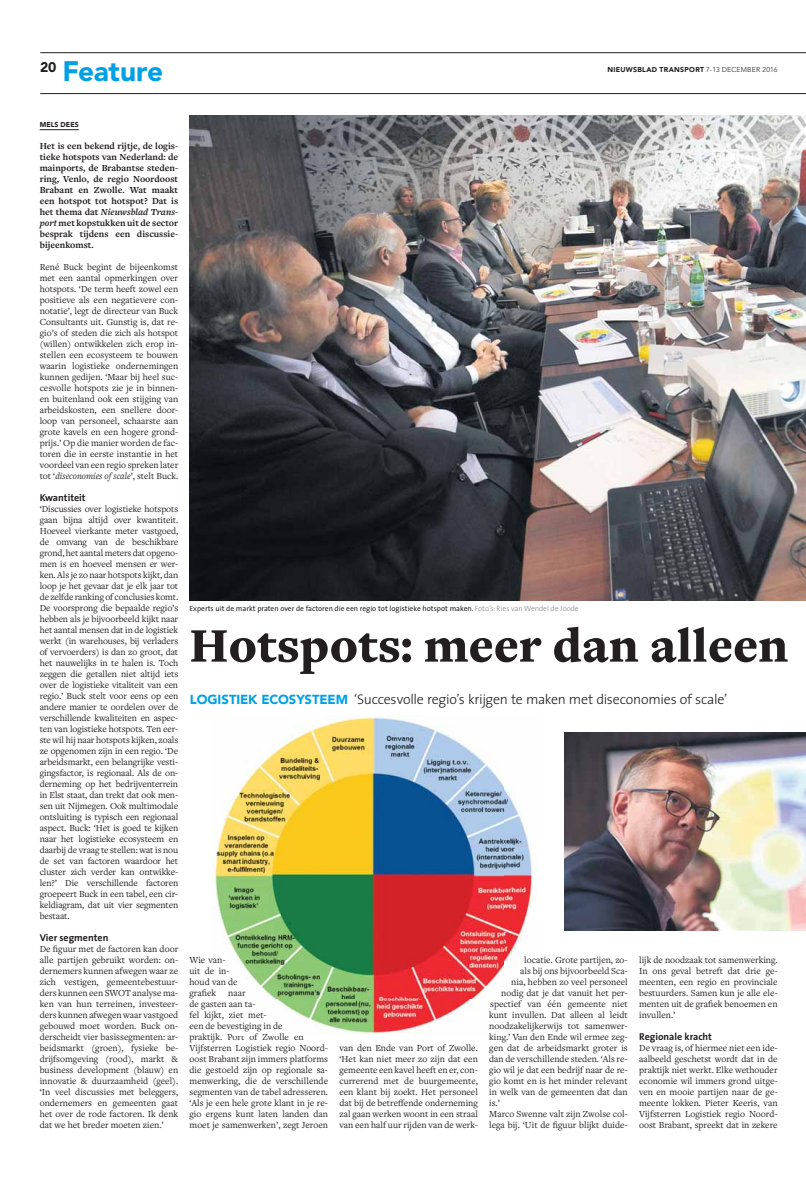
<style>
.page{position:relative;width:806px;height:1180px;background:#fff}
.page>*{position:absolute;margin:0;border:0;box-sizing:border-box;transform-origin:0 0}
.t1{font:900 50px "Freight Text Pro";color:#231f20}
.t2{font:900 28px "Avenir LT Std";letter-spacing:-.01em;color:#00a0e4}
.t3{font:300 14px "The Sans";letter-spacing:-.015em;color:#231f20}
.t4{font:700 10px "The Sans";color:#231f20}
.t5{font:9.6px/11px "Freight Text Pro";color:#231f20;text-align:justify}
.t6{font:700 9.6px/11px "Freight Text Pro";color:#231f20;text-align:justify}
.t7{font:7.5px "The Sans";color:#231f20}
.t8{font:900 7px "Avenir LT Std";letter-spacing:.04em;color:#231f20}
.t9{font:900 7px "Avenir LT Std";color:#231f20}
.s1{font-weight:300}
.s2{font-style:italic}
.s3{font-weight:300;color:#808285}
.s4{font-family:"Avenir LT Std";font-weight:900;font-size:13px;color:#00a0e4}
</style>
<div class="page">
<hr style="left:40px;top:93px;width:765px;height:1px;background:#231f20">
<hr style="left:40px;top:52px;width:765px;height:1px;background:#231f20">
<hr style="left:40px;top:129px;width:39px;height:1px;background:#231f20">
<img style="left:189px;top:116px;width:616px;height:484px">
<img style="left:564px;top:732px;width:241px;height:198px">
<img style="left:214px;top:715px;width:320px;height:319px">
<svg style="left:214px;top:956px;width:11px;height:7px"></svg>
<img style="left:214px;top:967px;width:15px;height:7px">
<img style="left:214px;top:978px;width:23px;height:7px">
<img style="left:214px;top:989px;width:31px;height:9px">
<img style="left:214px;top:1000px;width:41px;height:9px">
<img style="left:214px;top:1011px;width:52px;height:9px">
<img style="left:214px;top:1022px;width:68px;height:9px">
<img style="left:214px;top:1033px;width:89px;height:1px">
<svg style="left:524px;top:956px;width:10px;height:9px"></svg>
<img style="left:520px;top:967px;width:14px;height:9px">
<img style="left:511px;top:978px;width:23px;height:9px">
<img style="left:501px;top:989px;width:33px;height:9px">
<img style="left:490px;top:1000px;width:44px;height:9px">
<img style="left:489px;top:1011px;width:45px;height:7px">
<img style="left:489px;top:1022px;width:45px;height:9px">
<img style="left:489px;top:1033px;width:45px;height:1px">
<h2 class="t2" style="left:40px;top:57px;width:124px"><sup>20</sup> Feature</h2>
<p class="t8" style="left:607px;top:66px;width:171px">NIEUWSBLAD TRANSPORT <span class="s1">7-13 DECEMBER 2016</span></p>
<p class="t9" style="left:40px;top:121px;width:41px">MELS DEES</p>
<p class="t6" style="left:40px;top:141px;width:140px">Het is een bekend rijtje, de logis&shy;tieke hotspots van Nederland: de mainports, de Brabantse steden&shy;ring, Venlo, de regio Noordoost Brabant en Zwolle. Wat maakt een hotspot tot hotspot? Dat is het thema dat <span class="s2">Nieuwsblad Trans&shy;port</span> met kopstukken uit de sector besprak tijdens een discussie&shy;bijeenkomst.</p>
<p class="t5" style="left:40px;top:262px;width:140px">René Buck begint de bijeenkomst met een aantal opmerkingen over hotspots. ‘De term heeft zowel een positieve als een negatievere con&shy;notatie’, legt de directeur van Buck Consultants uit. Gunstig is, dat re&shy;gio’s of steden die zich als hotspot (willen) ontwikkelen zich erop in&shy;stellen een ecosysteem te bouwen waarin logistieke ondernemingen kunnen gedijen. ‘Maar bij heel suc&shy;cesvolle hotspots zie je in binnen&shy;en buitenland ook een stijging van arbeidskosten, een snellere door&shy;loop van personeel, schaarste aan grote kavels en een hogere grond&shy;prijs.’ Op die manier worden de fac&shy;toren die in eerste instantie in het voordeel van een regio spreken later tot ‘<span class="s2">diseconomies of scale</span>’, stelt Buck.</p>
<p class="t4" style="left:40px;top:492px;width:47px">Kwantiteit</p>
<p class="t5" style="left:40px;top:504px;width:140px">‘Discussies over logistieke hotspots gaan bijna altijd over kwantiteit.<br>Hoeveel vierkante meter vastgoed, de omvang van de beschikbare grond, het aantal meters dat opgeno&shy;men is en hoeveel mensen er wer&shy;ken. Als je zo naar hotspots kijkt, dan loop je het gevaar dat je elk jaar tot de zelfde ranking of conclusies komt.<br>De voorsprong die bepaalde regio’s hebben als je bijvoorbeeld kijkt naar het aantal mensen dat in de logistiek werkt (in warehouses, bij verladers of vervoerders) is dan zo groot, dat het nauwelijks in te halen is. Toch zeggen die getallen niet altijd iets over de logistieke vitaliteit van een regio.’ Buck stelt voor eens op een andere manier te oordelen over de verschillende kwaliteiten en aspec&shy;ten van logistieke hotspots. Ten eer&shy;ste wil hij naar hotspots kijken, zoals ze opgenomen zijn in een regio. ‘De arbeidsmarkt, een belangrijke vesti&shy;gingsfactor, is regionaal. Als de on&shy;derneming op het bedrijventerrein in Elst staat, dan trekt dat ook men&shy;sen uit Nijmegen. Ook multimodale ontsluiting is typisch een regionaal aspect. Buck: ‘Het is goed te kijken naar het logistieke ecosysteem en daarbij de vraag te stellen: wat is nou de set van factoren waardoor het cluster zich verder kan ontwikke&shy;len?’ Die verschillende factoren groepeert Buck in een tabel, een cir&shy;keldiagram, dat uit vier segmenten bestaat.</p>
<p class="t4" style="left:40px;top:932px;width:70px">Vier segmenten</p>
<p class="t5" style="left:40px;top:944px;width:140px">De figuur met de factoren kan door alle partijen gebruikt worden: on&shy;dernemers kunnen afwegen waar ze zich vestigen, gemeentebestuur&shy;ders kunnen een SWOT analyse ma&shy;ken van hun terreinen, investeer&shy;ders kunnen afwegen waar vastgoed gebouwd moet worden. Buck on&shy;derscheidt vier basissegmenten: ar&shy;beidsmarkt (groen), fysieke be&shy;drijfsomgeving (rood), markt &amp; business development (blauw) en innovatie &amp; duurzaamheid (geel). ‘In veel discussies met beleggers, ondernemers en gemeenten gaat het over de rode factoren. Ik denk dat we het breder moeten zien.’</p>
<p class="t5" style="left:638px;top:955px;width:140px">lijk de noodzaak tot samenwerking.<br>In ons geval betreft dat drie ge&shy;meenten, een regio en provinciale bestuurders. Samen kun je alle ele&shy;menten uit de grafiek benoemen en invullen.’</p>
<p class="t7" style="left:189px;top:605px;width:390px">Experts uit de markt praten over de factoren die een regio tot logistieke hotspot maken. <span class="s3">Foto’s: Ries van Wendel de Joode</span></p>
<h1 class="t1" style="left:189px;top:626px;width:599px">Hotspots: meer dan alleen</h1>
<h3 class="t3" style="left:190px;top:693px;width:538px"><span class="s4">LOGISTIEK ECOSYSTEEM</span> ‘Succesvolle regio’s krijgen te maken met diseconomies of scale’</h3>
<p class="t5" style="left:524px;top:955px;width:105px">locatie. Grote partijen, zo-</p>
<p class="t5" style="left:520px;top:966px;width:109px">als bij ons bijvoorbeeld Sca-</p>
<p class="t5" style="left:511px;top:977px;width:118px">nia, hebben zo veel personeel</p>
<p class="t5" style="left:501px;top:988px;width:128px">nodig dat je dat vanuit het per-</p>
<p class="t5" style="left:547px;top:999px;width:82px">één gemeente niet</p>
<p class="t5" style="left:489px;top:1010px;width:140px">kunt invullen. Dat alleen al leidt</p>
<p class="t5" style="left:489px;top:1021px;width:140px">noodzakelijkerwijs tot samenwer-</p>
<p class="t5" style="left:496px;top:1032px;width:133px">ng. an en Ende wil ermee zeg-</p>
<p class="t5" style="left:489px;top:1043px;width:140px">gen dat de arbeidsmarkt groter is</p>
<p class="t5" style="left:489px;top:1054px;width:140px">dan de verschillende steden. ‘Als re-</p>
<p class="t5" style="left:489px;top:1065px;width:140px">gio wil je dat een bedrijf naar de re-</p>
<p class="t5" style="left:489px;top:1076px;width:140px">gio komt en is het minder relevant</p>
<p class="t5" style="left:489px;top:1087px;width:140px">in welk van de gemeenten dat dan</p>
<p class="t5" style="left:489px;top:1098px;width:12px">is.’</p>
<p class="t5" style="left:489px;top:1109px;width:140px">Marco Swenne valt zijn Zwolse col-</p>
<p class="t5" style="left:489px;top:1120px;width:140px">lega bij. ‘Uit de figuur blijkt duide-</p>
<p class="t5" style="left:189px;top:955px;width:96px;text-align:left">Wie van-<br>uit de in-<br>houd van de<br>grafiek<br>de gasten aan ta-<br>fel kijkt, ziet met-<br>een de bevestiging in de prakt . ort of Z ll</p>
<p class="t5" style="left:228px;top:988px;width:19px">naar</p>
<p class="t5" style="left:210px;top:1032px;width:24px">ijk P</p>
<p class="t5" style="left:490px;top:999px;width:52px">spectief van</p>
<p class="t5" style="left:489px;top:1032px;width:47px">ki ’V d</p>
<p class="t4" style="left:638px;top:1031px;width:74px">Regionale kracht</p>
<p class="t5" style="left:638px;top:1043px;width:140px">De vraag is, of hiermee niet een ide&shy;aalbeeld geschetst wordt dat in de praktijk niet werkt. Elke wethouder economie wil immers grond uitge&shy;ven en mooie partijen naar de ge&shy;meente lokken. Pieter Keeris, van Vijfsterren Logistiek regio Noord&shy;oost Brabant, spreekt dat in zekere</p>
<p class="t5" style="left:189px;top:1032px;width:140px;text-align:left;text-indent:78px">wo e en<br>Vijfsterren Logistiek regio Noord&shy;oost Brabant zijn immers platforms die gestoeld zijn op regionale sa&shy;menwerking, die de verschillende segmenten van de tabel adresseren. ‘Als je een hele grote klant in je re&shy;gio ergens kunt laten landen dan moet je samenwerken’, zegt Jeroen</p>
<p class="t5" style="left:339px;top:1043px;width:140px">van den Ende van Port of Zwolle. ‘Het kan niet meer zo zijn dat een gemeente een kavel heeft en er, con&shy;currerend met de buurgemeente, een klant bij zoekt. Het personeel dat bij de betreffende onderneming zal gaan werken woont in een straal van een half uur rijden van de werk-</p>
</div>
